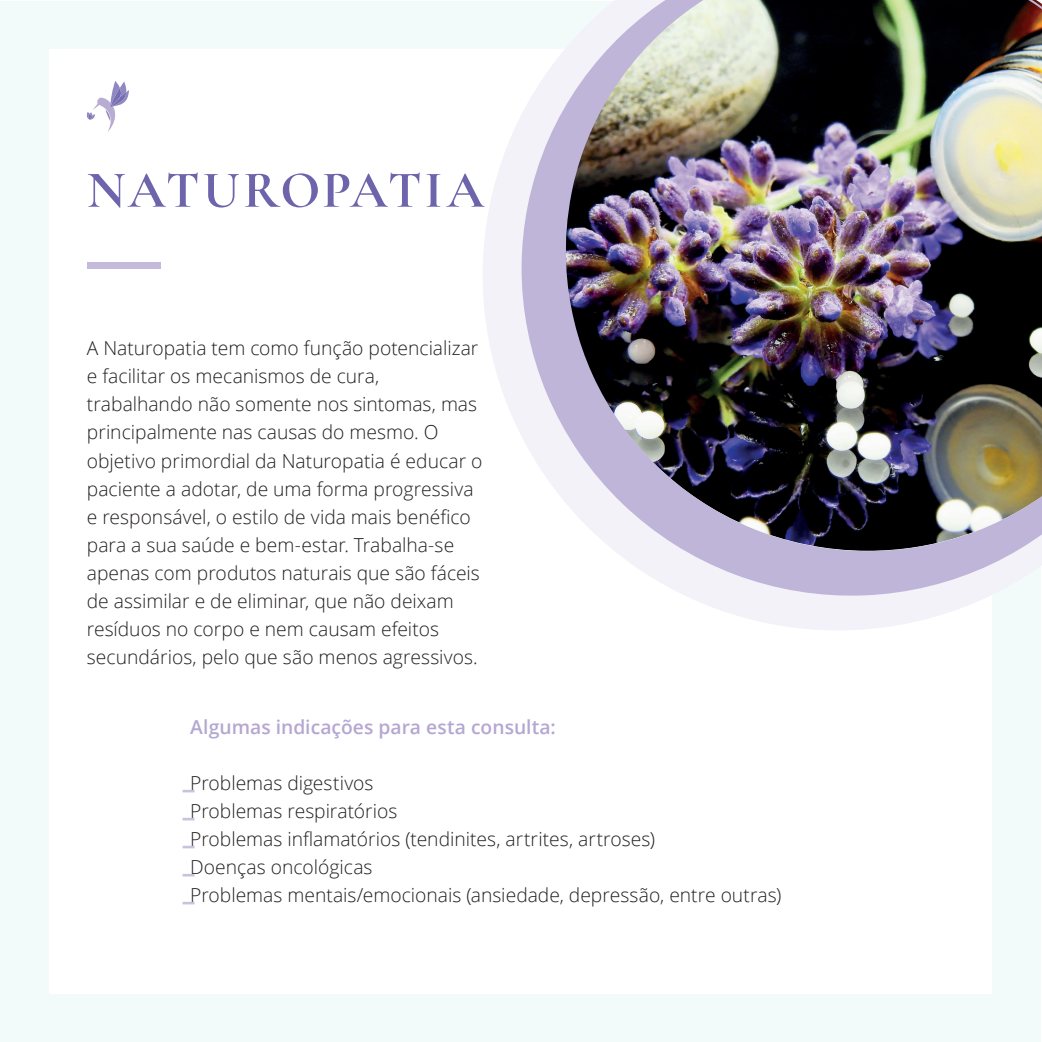
<style>
.page{position:relative;width:1042px;height:1042px;background:#fff}
.page>*{position:absolute;margin:0;border:0;box-sizing:border-box;transform-origin:0 0}
.t1{font:700 52.5px "Cormorant Garamond";letter-spacing:.04em;color:#6d64ac}
.t2{font:300 19.25px/28px "Open Sans";color:#231f20}
.t3{font:600 19.25px "Open Sans";letter-spacing:.005em;color:#b5a7d1}
</style>
<div class="page">
<div style="left:1px;top:1px;width:1040px;height:1040px;background:#f3fafa"></div>
<div style="left:50px;top:50px;width:942px;height:944px;background:#fff"></div>
<svg style="left:481px;top:49px;width:505px;height:581px"></svg>
<div style="left:87px;top:262px;width:73px;height:6px;background:#c5bada"></div>
<img style="left:521px;top:0;width:521px;height:597px">
<svg style="left:183px;top:790px;width:11px;height:2px"></svg>
<svg style="left:183px;top:818px;width:11px;height:2px"></svg>
<svg style="left:183px;top:846px;width:11px;height:2px"></svg>
<svg style="left:183px;top:874px;width:11px;height:2px"></svg>
<svg style="left:183px;top:902px;width:11px;height:2px"></svg>
<svg style="left:86px;top:81px;width:43px;height:51px"></svg>
<h1 class="t1" style="left:87px;top:158px;width:399px">NATUROPATIA</h1>
<p class="t2" style="left:87px;top:334px;width:397px">A Naturopatia tem como função potencializar e facilitar os mecanismos de cura, trabalhando não somente nos sintomas, mas principalmente nas causas do mesmo. O objetivo primordial da Naturopatia é educar o paciente a adotar, de uma forma progressiva e responsável, o estilo de vida mais benéfico para a sua saúde e bem-estar. Trabalha-se apenas com produtos naturais que são fáceis de assimilar e de eliminar, que não deixam resíduos no corpo e nem causam efeitos secundários, pelo que são menos agressivos.</p>
<p class="t3" style="left:190px;top:713px;width:367px">Algumas indicações para esta consulta:</p>
<p class="t2" style="left:190px;top:768px;width:593px">Problemas digestivos<br>Problemas respiratórios<br>Problemas inflamatórios (tendinites, artrites, artroses)<br>Doenças oncológicas<br>Problemas mentais/emocionais (ansiedade, depressão, entre outras)</p>
</div>
